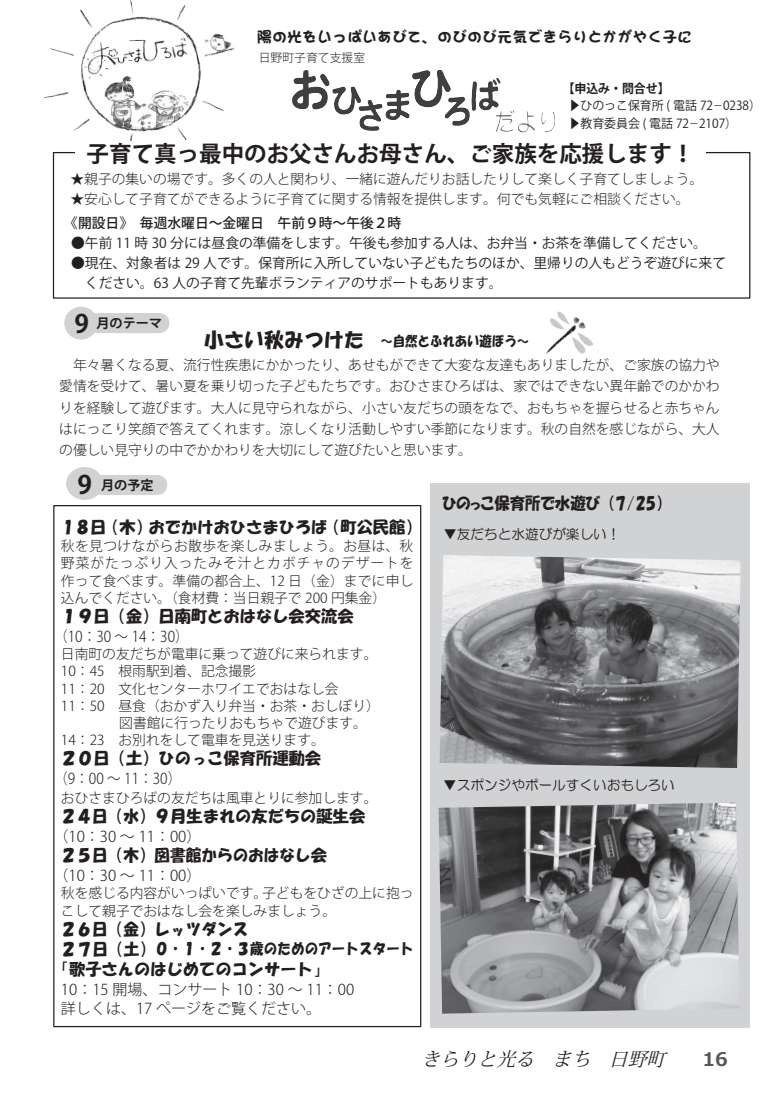
<style>
.page{position:relative;width:780px;height:1099px;background:#fff}
.page>*{position:absolute;margin:0;border:0;box-sizing:border-box;transform-origin:0 0}
.t1{font:700 25.25px "Koz Go Pro";color:#231f20}
.t2{font:700 22.5px "Koz Go Pro";color:#231f20}
.t3{font:20px "HG Soei Kakupoptai";color:#231f20}
.t4{font:italic 18.75px "Koz Min Pro";color:#231f20}
.t5{font:700 18.75px "Meiryo";color:#57585a}
.t6{font:16.25px "HG Soei Kakupoptai";color:#231f20}
.t7{font:16.25px "HG Soei Kakupoptai";color:#231f20;scale:.96 1}
.t8{font:16.25px "HGP Soei Kakupoptai";color:#231f20;scale:.95 1}
.t9{font:16.25px "HG Soei Kakupoptai";color:#231f20;scale:.9 1}
.t10{font:300 15px/18.8px "Koz Go Pro";color:#231f20}
.t11{font:15px "DF Brush RD W12 WIN RKSJ H";color:#231f20}
.t12{font:300 15px "Koz Go Pro";color:#231f20;scale:.91 1}
.t13{font:15px "HG Soei Kakupoptai";letter-spacing:.01em;color:#231f20;scale:.9 1}
.t14{font:300 13.75px/17.2px "Koz Go Pro";color:#231f20;text-align:justify}
.t15{font:13.75px/20px "Koz Go Pro";color:#231f20}
.t16{font:13.75px "HG Maru Gothic MPRO";color:#231f20}
.t17{font:500 13.75px "Koz Go Pro";color:#231f20}
.t18{font:13.75px "HG Soei Kakupoptai";color:#231f20;scale:.9 1}
.t19{font:700 13.12px "Koz Go Pro";color:#231f20}
.t20{font:12.5px/17.5px "Koz Go Pro";color:#231f20;scale:.95 1}
.t21{font:300 11.75px "Koz Go Pro";color:#231f20}
.s1{font-weight:700}
.s2{font-family:"Adobe Myungjo Std";font-weight:500}
.s3{font-size:16.25px}
</style>
<div class="page">
<div style="left:430px;top:483px;width:320px;height:545px;background:#d1d2d4"></div>
<svg style="left:43px;top:0;width:683px;height:340px"></svg>
<div style="left:98px;top:313px;width:61px;height:20px;background:#d1d2d4"></div>
<div style="left:64px;top:306px;width:34px;height:33px;background:#d1d2d4;border-radius:50%"></div>
<div style="left:101px;top:475px;width:56px;height:20px;background:#d1d2d4"></div>
<div style="left:66px;top:467px;width:37px;height:33px;background:#d1d2d4;border-radius:50%"></div>
<img style="left:439px;top:555px;width:301px;height:213px">
<img style="left:438px;top:802px;width:301px;height:211px">
<img style="left:537px;top:308px;width:63px;height:46px">
<p class="t11" style="left:257px;top:29px;width:436px">陽の光をいっぱいあびて、のびのび元気できらりとかがやく子に</p>
<p class="t21" style="left:259px;top:50px;width:108px">日野町子育て支援室</p>
<p class="t20" style="left:568px;top:80px;width:204px;text-indent:-6px"><span class="s1">【申込み・問合せ【<br></span>▶ひのっこ保育所 ( 電話 72<span class="s2">-</span>0238( ▶教育委員会 ( 電話 72<span class="s2">-</span>2107(</p>
<h2 class="t2" style="left:87px;top:139px;width:609px">子育て真っ最中のお父さんお母さん、ご家族を応援します!</h2>
<p class="t14" style="left:70px;top:170px;width:634px">★親子の集いの場です。多くの人と関わり、一緒に遊んだりお話したりして楽しく子育てしましょう。</p>
<p class="t14" style="left:70px;top:190px;width:620px">★安心して子育てができるように子育てに関する情報を提供します。何でも気軽にご相談ください。</p>
<p class="t17" style="left:64px;top:214px;width:338px">《開設日》　毎週水曜日～金曜日　午前９時～午後２時</p>
<p class="t15" style="left:71px;top:233px;width:637px">●午前 11 時 30 分には昼食の準備をします。午後も参加する人は、お弁当・お茶を準備してください。</p>
<p class="t15" style="left:71px;top:253px;width:656px">●現在、対象者は 29 人です。保育所に入所していない子どもたちのほか、里帰りの人もどうぞ遊びに来て　ください。63 人の子育て先輩ボランティアのサポートもあります。</p>
<h1 class="t1" style="left:74px;top:307px;width:16px">9</h1>
<p class="t19" style="left:96px;top:315px;width:67px">月のテーマ</p>
<h3 class="t3" style="left:204px;top:329px;width:162px">小さい秋みつけた</h3>
<p class="t18" style="left:380px;top:334px;width:166px">～自然とふれあい遊ぼう~</p>
<p class="t14" style="left:59px;top:354px;width:662px;line-height:21.2px;text-indent:14px">年々暑くなる夏、流行性疾患にかかったり、あせもができて大変な友達もありましたが、ご家族の協力や愛情を受けて、暑い夏を乗り切った子どもたちです。おひさまひろばは、家ではできない異年齢でのかかわりを経験して遊びます。大人に見守られながら、小さい友だちの頭をなで、おもちゃを握らせると赤ちゃんはにっこり笑顔で答えてくれます。涼しくなり活動しやすい季節になります。秋の自然を感じながら、大人の優しい見守りの中でかかわりを大切にして遊びたいと思います。</p>
<h1 class="t1" style="left:77px;top:468px;width:16px">9</h1>
<p class="t19" style="left:101px;top:477px;width:54px">月の予定</p>
<p class="t6" style="left:324px;top:518px;width:99px">（町公民館(</p>
<p class="t6" style="left:103px;top:518px;width:50px">（木）</p>
<p class="t9" style="left:61px;top:518px;width:52px">１８日</p>
<p class="t14" style="left:61px;top:537px;width:354px">秋を見つけながらお散歩を楽しみましょう。お昼は、秋野菜がたっぷり入ったみそ汁とカボチャのデザートを作って食べます。準備の都合上、12 日（金）までに申し込んでください。（食材費：当日親子で 200 円集金(</p>
<p class="t6" style="left:61px;top:608px;width:294px">１９日（金）日南町とおはなし会交流会</p>
<p class="t12" style="left:54px;top:626px;width:149px">)10：30 ~ 14：30(</p>
<p class="t14" style="left:61px;top:645px;width:320px;text-align:left">日南町の友だちが電車に乗って遊びに来られます。<br>10：45　根雨駅到着、記念撮影<br>11：20　文化センターホワイエでおはなし会<br>11：50　昼食（おかず入り弁当・お茶・おしぼり(　　　　図書館に行ったりおもちゃで遊びます。<br>14：23　お別れをして電車を見送ります。</p>
<p class="t6" style="left:61px;top:750px;width:261px">２０日（土）ひのっこ保育所運動会</p>
<p class="t12" style="left:54px;top:769px;width:141px">)9：00~ 11：30(</p>
<p class="t14" style="left:61px;top:789px;width:318px">おひさまひろばの友だちは風車とりに参加します。</p>
<p class="t7" style="left:61px;top:808px;width:318px">２４日（水）９月生まれの友だちの誕生会</p>
<p class="t10" style="left:53px;top:826px;width:149px">)10：30~ 11：00(</p>
<p class="t7" style="left:61px;top:847px;width:278px">２５日（木）図書館からのおはなし会</p>
<p class="t10" style="left:53px;top:865px;width:149px">)10：30~ 11：00(</p>
<p class="t14" style="left:262px;top:884px;width:153px">子どもをひざの上に抱っ</p>
<p class="t6" style="left:149px;top:518px;width:180px">おでかけおひさまひろば</p>
<p class="t14" style="left:61px;top:884px;width:276px">秋を感じる内容がいっぱいです。<br>こして親子でおはなし会を楽しみましょう。</p>
<p class="t7" style="left:61px;top:920px;width:196px">２６日（金）レッツダンス</p>
<p class="t13" style="left:61px;top:941px;width:393px"><span class="s3">２７日（土）</span>０・１・２・３歳のためのアートスタート</p>
<p class="t6" style="left:53px;top:961px;width:278px">「歌子さんのはじめてのコンサート「</p>
<p class="t10" style="left:61px;top:980px;width:295px">10：15 開場、コンサート 10：30~ 11：00詳しくは、17 ページをご覧ください。</p>
<p class="t8" style="left:442px;top:494px;width:168px">ひのっこ保育所で水遊び</p>
<p class="t16" style="left:443px;top:527px;width:178px">▼友だちと水遊びが楽しい!</p>
<p class="t8" style="left:608px;top:494px;width:60px">)7/25(</p>
<p class="t16" style="left:443px;top:778px;width:233px">▼スポンジやボールすくいおもしろい</p>
<h3 class="t4" style="left:421px;top:1045px;width:121px">きらりと光る</h3>
<h3 class="t4" style="left:552px;top:1045px;width:46px">まち</h3>
<h3 class="t4" style="left:609px;top:1045px;width:65px">日野町</h3>
<h3 class="t5" style="left:702px;top:1045px;width:27px">16</h3>
</div>
